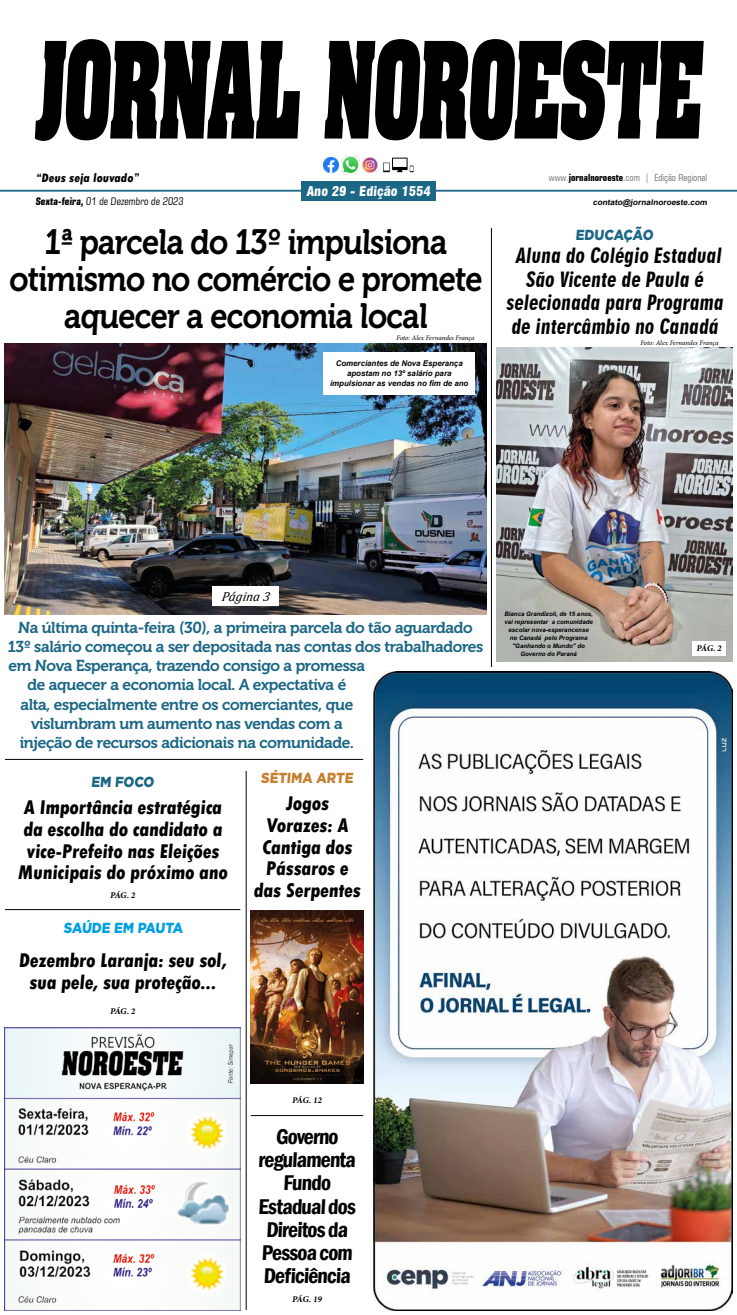
<style>
.page{position:relative;width:737px;height:1315px;background:#fff}
.page>*{position:absolute;margin:0;border:0;box-sizing:border-box;transform-origin:0 0}
.t1{font:700 113.75px "Aardvark";color:#000;scale:.58 1}
.t2{font:35px/36.8px "Museo 700";color:#000;text-align:center;scale:.89 1}
.t3{font:600 condensed 21.88px/23.2px "Franklin Gothic";color:#000;text-align:center}
.t4{font:800 condensed 20.82px/21.9px "Tw Cen";color:#000;text-align:center}
.t5{font:20.12px/23.6px "Geometric 706 BT Black Condensed B";color:#000;text-align:center}
.t6{font:15.75px "Museo 700";color:#1c6786}
.t7{font:900 14.61px "Gotham";color:#1c6786;scale:.89 1}
.t8{font:900 14.61px "Gotham";color:#009fe3;scale:.89 1}
.t9{font:900 14.61px "Gotham";color:#c6802f;scale:.89 1}
.t10{font:900 condensed 13.12px "Swiss 721 BT";color:#fff;scale:1.05 1}
.t11{font:italic 13.12px "Cambria";color:#000}
.t12{font:800 condensed 12.86px "Tw Cen";color:#000;scale:1.05 1}
.t13{font:condensed 10.5px "Square 721 BT";color:#000}
.t14{font:condensed 9.62px "Square 721 BT";color:#706f6f}
.t15{font:700 8.75px "Minion Pro";color:#000}
.t16{font:italic 700 7.88px/9.6px "Arial";color:#000;text-align:center}
.t17{font:700 7.88px "Arial";color:#000;scale:1.05 1}
.t18{font:italic 7px "Minion Pro";letter-spacing:-.01em;color:#000}
.t19{font:italic 700 6.12px/8px "Arial";color:#000;text-align:center}
.s1{font-weight:700;color:#000}
.s2{font-weight:700}
</style>
<div class="page">
<hr style="left:0;top:190px;width:737px;height:2px;background:#1e6786">
<div style="left:301px;top:181px;width:134px;height:20px;background:#1c6786"></div>
<img style="left:323px;top:158px;width:15px;height:14px">
<img style="left:363px;top:158px;width:14px;height:14px">
<svg style="left:383px;top:158px;width:30px;height:14px"></svg>
<img style="left:341px;top:156px;width:18px;height:18px">
<img style="left:374px;top:672px;width:358px;height:638px">
<img style="left:5px;top:343px;width:481px;height:271px">
<div style="left:323px;top:352px;width:152px;height:42px;background:#fff"></div>
<div style="left:212px;top:586px;width:67px;height:20px;background:#fff"></div>
<img style="left:496px;top:348px;width:236px;height:313px">
<div style="left:692px;top:641px;width:34px;height:14px;background:#fff"></div>
<img style="left:5px;top:1027px;width:235px;height:283px">
<img style="left:251px;top:910px;width:112px;height:173px">
<hr style="left:491px;top:228px;width:1px;height:439px;background:#000">
<hr style="left:5px;top:759px;width:358px;height:1px;background:#000">
<hr style="left:5px;top:909px;width:235px;height:1px;background:#000">
<hr style="left:246px;top:771px;width:1px;height:539px;background:#000">
<hr style="left:251px;top:1115px;width:112px;height:1px;background:#000">
<h1 class="t1" style="left:35px;top:-7px;width:1162px">JORNAL NOROESTE</h1>
<p class="t12" style="left:35px;top:170px;width:102px">“Deus seja louvado”</p>
<p class="t17" style="left:593px;top:196px;width:112px">contato@jornalnoroeste.com</p>
<p class="t14" style="left:549px;top:172px;width:160px">www.<span class="s1">jornalnoroeste</span>.com | Edição Regional</p>
<p class="t10" style="left:306px;top:183px;width:121px">Ano 29 - Edição 1554</p>
<p class="t13" style="left:35px;top:195px;width:151px"><span class="s2">Sexta-feira,</span> 01 de Dezembro de 2023</p>
<h2 class="t2" style="left:9px;top:224px;width:536px">1ª parcela do 13º impulsiona otimismo no comércio e promete aquecer a economia local</h2>
<p class="t18" style="left:396px;top:333px;width:80px">Foto: Alex Fernandes França</p>
<p class="t16" style="left:330px;top:359px;width:140px">Comerciantes de Nova Esperança apostam no 13º salário para impulsionar as vendas no fim de ano</p>
<p class="t7" style="left:575px;top:225px;width:91px">EDUCAÇÃO</p>
<p class="t5" style="left:505px;top:244px;width:222px">Aluna do Colégio Estadual<br>São Vicente de Paula é selecionada para Programa de intercâmbio no Canadá</p>
<p class="t18" style="left:640px;top:338px;width:80px">Foto: Alex Fernandes França</p>
<p class="t11" style="left:221px;top:587px;width:52px">Pág ina 3</p>
<p class="t6" style="left:18px;top:618px;width:457px">Na última quinta-feira (30), a primeira parcela do tão aguardado</p>
<p class="t6" style="left:7px;top:637px;width:478px">13º salário começou a ser depositada nas contas dos trabalhadores</p>
<p class="t6" style="left:8px;top:657px;width:359px">em Nova Esperança, trazendo consigo a promessa</p>
<p class="t6" style="left:27px;top:676px;width:321px">de aquecer a economia local. A expectativa é</p>
<p class="t6" style="left:20px;top:695px;width:335px">alta, especialmente entre os comerciantes, que</p>
<p class="t6" style="left:31px;top:714px;width:314px">vislumbram um aumento nas vendas com a</p>
<p class="t6" style="left:19px;top:734px;width:337px">injeção de recursos adicionais na comunidade.</p>
<p class="t7" style="left:91px;top:772px;width:74px">EM FOCO</p>
<h3 class="t4" style="left:18px;top:796px;width:214px">A Importância estratégica da escolha do candidato a vice-Prefeito nas Eleições<br>Municipais do próximo ano</h3>
<p class="t15" style="left:110px;top:889px;width:28px">PÁG.2</p>
<p class="t8" style="left:63px;top:917px;width:138px">SAÚDE EM PAUTA</p>
<h3 class="t4" style="left:18px;top:949px;width:212px">Dezembro Laranja: seu sol, sua pele, sua proteção...</h3>
<p class="t15" style="left:110px;top:1004px;width:28px">PÁG.2</p>
<p class="t9" style="left:261px;top:767px;width:107px">SÉTIMA ARTE</p>
<h3 class="t4" style="left:253px;top:792px;width:111px">Jogos<br>Vorazes: A<br>Cantiga dos<br>Pássaros e das Serpentes</h3>
<p class="t19" style="left:504px;top:610px;width:90px">Bianca Grandizoli, de 15 anos, vai representar a comunidade escolar nova-esperancense no Canadá pelo Programa "Ganhando o Mundo" do<br>Governo do Paraná</p>
<p class="t15" style="left:292px;top:1093px;width:32px">PÁG.12</p>
<h3 class="t3" style="left:258px;top:1124px;width:100px">Governo regulamenta<br>Fundo<br>Estadualdos<br>Direitos da<br>Pessoa com<br>Deficiência</h3>
<p class="t15" style="left:292px;top:1293px;width:32px">PÁG.19</p>
<p class="t15" style="left:696px;top:642px;width:28px">PÁG.2</p>
</div>
